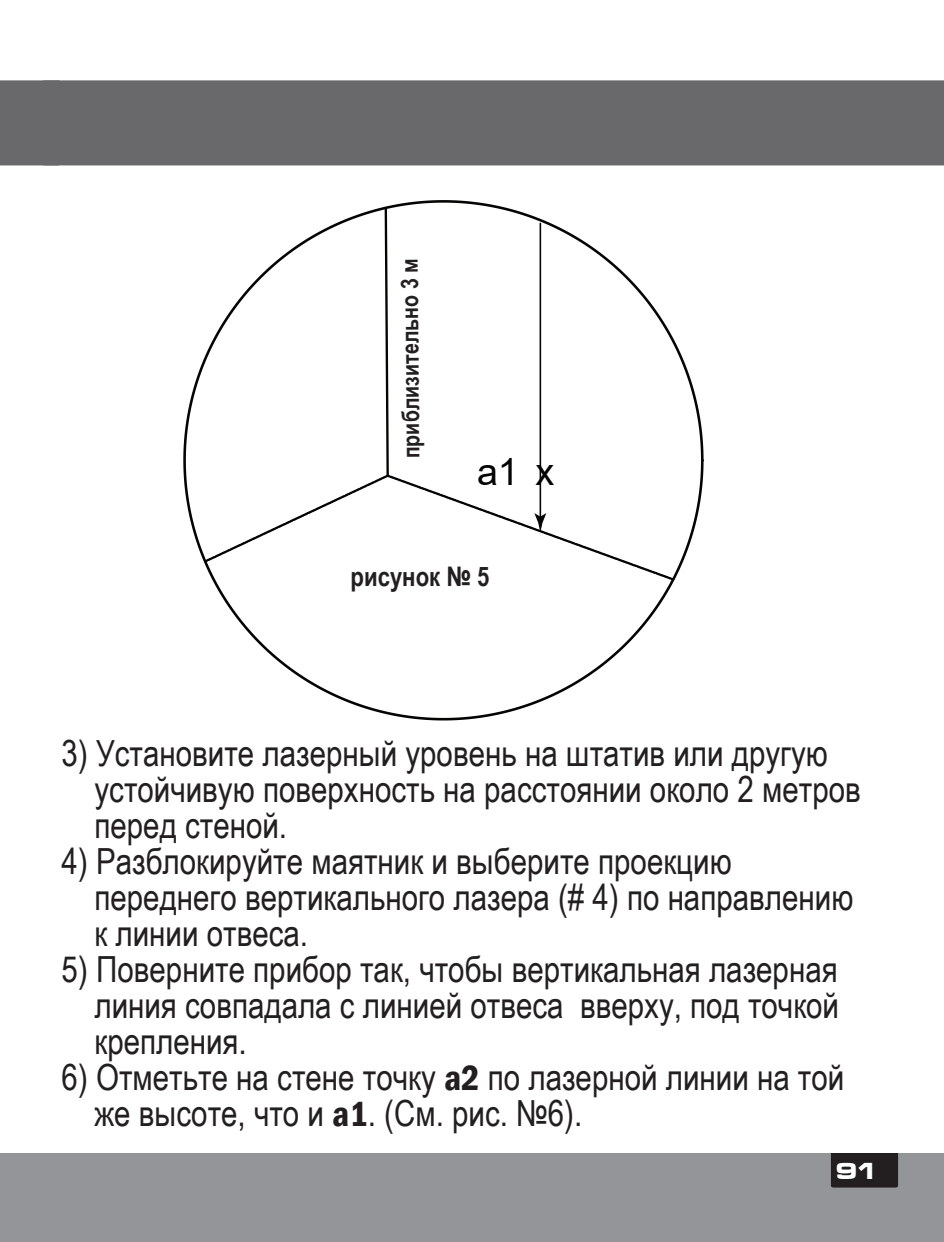
<style>
.page{position:relative;width:944px;height:1242px;background:#fff}
.page>*{position:absolute;margin:0;border:0;box-sizing:border-box;transform-origin:0 0}
.t1{font:37.5px "Arial";color:#040503}
.t2{font:36px/36px "Arial Narrow";color:#231f20}
.t3{font:700 27px "Arial Narrow";color:#231f20}
.t4{font:700 24px "Arial Narrow";color:#231f20}
.t5{font:24px "Microgramma D Bold Exte";color:#fff}
.s1{font-family:"Franklin Gothic";font-weight:600;font-stretch:condensed}
</style>
<div class="page">
<div style="left:0;top:1153px;width:944px;height:89px;background:#939598"></div>
<div style="left:831px;top:1153px;width:67px;height:34px;background:#231f20"></div>
<div style="left:0;top:80px;width:35px;height:85px;background:#69696c"></div>
<div style="left:35px;top:80px;width:909px;height:85px;background:#69696c"></div>
<svg style="left:183px;top:200px;width:521px;height:521px"></svg>
<svg style="left:202px;top:205px;width:474px;height:377px"></svg>
<p class="t4" style="left:392px;top:458px;width:202px;rotate:-90deg">приблизительно 3 м</p>
<p class="t1" style="left:477px;top:446px;width:79px">a1 x</p>
<p class="t3" style="left:351px;top:556px;width:141px">рисунок № 5</p>
<p class="t2" style="left:94px;top:734px;width:768px;text-indent:-33px">3) Установите лазерный уровень на штатив или другую устойчивую поверхность на расстоянии около 2 метров перед стеной.</p>
<p class="t2" style="left:94px;top:842px;width:760px;text-indent:-33px">4) Разблокируйте маятник и выберите проекцию переднего вертикального лазера (# 4) по направлению к линии отвеса.</p>
<p class="t2" style="left:94px;top:950px;width:746px;text-align:justify;text-indent:-33px">5) Поверните прибор так, чтобы вертикальная лазерная линия совпадала с линией отвеса вверху, под точкой крепления.</p>
<p class="t2" style="left:94px;top:1058px;width:751px;text-indent:-33px">6) Отметьте на стене точку <span class="s1">а2</span> по лазерной линии на той же высоте, что и <span class="s1">a1</span>. (См. рис. №6).</p>
<p class="t5" style="left:836px;top:1155px;width:44px">91</p>
</div>
